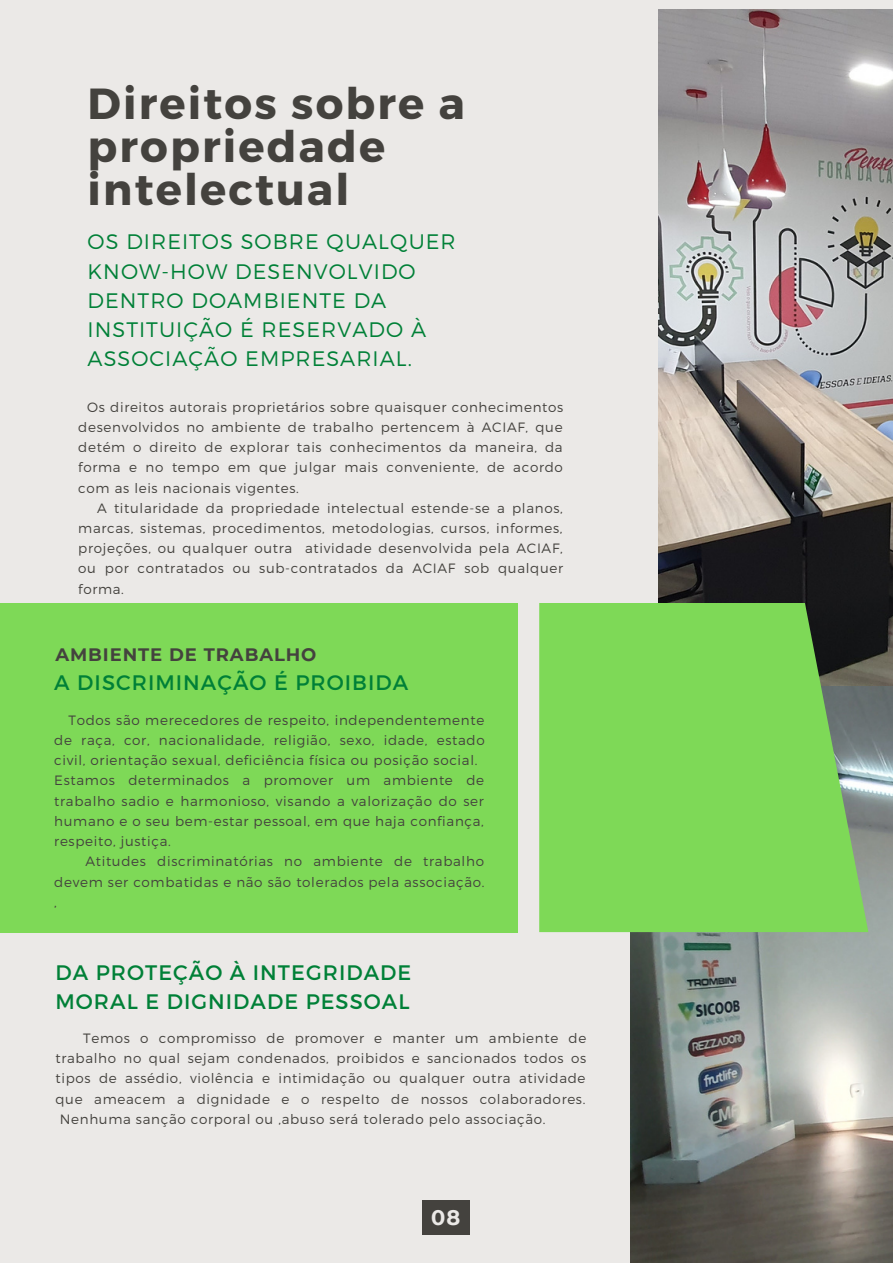
<style>
.page{position:relative;width:893px;height:1264px;background:#fff}
.page>*{position:absolute;margin:0;border:0;box-sizing:border-box;transform-origin:0 0}
.t1{font:700 43.5px/42.8px "Montserrat";letter-spacing:.05em;color:#44423e}
.t2{font:300 21px/29.2px "Montserrat";letter-spacing:.05em;color:#008037}
.t3{font:21px/29.2px "Montserrat";letter-spacing:.05em;color:#008037}
.t4{font:700 21px "Montserrat";color:#ebe9e7}
.t5{font:700 18px "Montserrat";letter-spacing:.05em;color:#44423e}
.t6{font:300 13.5px/20.2px "Montserrat";letter-spacing:.05em;color:#44423e;text-align:justify}
</style>
<div class="page">
<div style="left:0;top:0;width:892px;height:1262px;background:#ebe9e7"></div>
<img style="left:658px;top:9px;width:234px;height:677px">
<img style="left:630px;top:686px;width:262px;height:576px">
<svg style="left:539px;top:603px;width:329px;height:329px;background:#7acd57"></svg>
<div style="left:0;top:603px;width:518px;height:329px;background:#7ed957"></div>
<div style="left:422px;top:1200px;width:47px;height:34px;background:#44423e"></div>
<h1 class="t1" style="left:88px;top:80px;width:379px">Direitos sobre a propriedade intelectual</h1>
<h2 class="t2" style="left:88px;top:226px;width:369px">OS DIREITOS SOBRE QUALQUER<br>KNOW-HOW DESENVOLVIDO<br>DENTRO DOAMBIENTE DA<br>INSTITUIÇÃO É RESERVADO À<br>ASSOCIAÇÃO EMPRESARIAL.</h2>
<p class="t6" style="left:78px;top:396px;width:486px;text-indent:9px">Os direitos autorais proprietários sobre quaisquer conhecimentos desenvolvidos no ambiente de trabalho pertencem à ACIAF, que detém o direito de explorar tais conhecimentos da maneira, da forma e no tempo em que julgar mais conveniente, de acordo com as leis nacionais vigentes.</p>
<p class="t6" style="left:78px;top:497px;width:486px;text-indent:19px">A titularidade da propriedade intelectual estende-se a planos, marcas, sistemas, procedimentos, metodologias, cursos, informes, projeções, ou qualquer outra atividade desenvolvida pela ACIAF, ou por contratados ou sub-contratados da ACIAF sob qualquer forma.</p>
<h3 class="t5" style="left:55px;top:643px;width:262px">AMBIENTE DE TRABALHO</h3>
<h2 class="t3" style="left:54px;top:667px;width:355px">A DISCRIMINAÇÃO É PROIBIDA</h2>
<p class="t6" style="left:54px;top:709px;width:432px;text-align:left;text-indent:14px">Todos são merecedores de respeito, independentemente de raça, cor, nacionalidade, religião, sexo, idade, estado civil, orientação sexual, deficiência física ou posição social.<br>Estamos determinados a promover um ambiente de trabalho sadio e harmonioso, visando a valorização do ser humano e o seu bem-estar pessoal, em que haja confiança, respeito, justiça.</p>
<p class="t6" style="left:54px;top:850px;width:432px;text-indent:31px">Atitudes discriminatórias no ambiente de trabalho devem ser combatidas e não são tolerados pela associação. ,</p>
<h2 class="t3" style="left:55px;top:956px;width:357px">DA PROTEÇÃO À INTEGRIDADE<br>MORAL E DIGNIDADE PESSOAL</h2>
<p class="t6" style="left:83px;top:1027px;width:504px">Temos o compromisso de promover e manter um ambiente de</p>
<p class="t6" style="left:55px;top:1047px;width:532px">trabalho no qual sejam condenados, proibidos e sancionados todos os</p>
<p class="t6" style="left:55px;top:1067px;width:531px">tipos de assédio, violência e intimidação ou qualquer outra atividade</p>
<p class="t6" style="left:55px;top:1087px;width:531px">que ameacem a dignidade e o respeIto de nossos colaboradores.</p>
<p class="t6" style="left:60px;top:1108px;width:487px">Nenhuma sanção corporal ou ,abuso será tolerado pelo associação.</p>
<h2 class="t4" style="left:431px;top:1204px;width:31px">08</h2>
</div>
